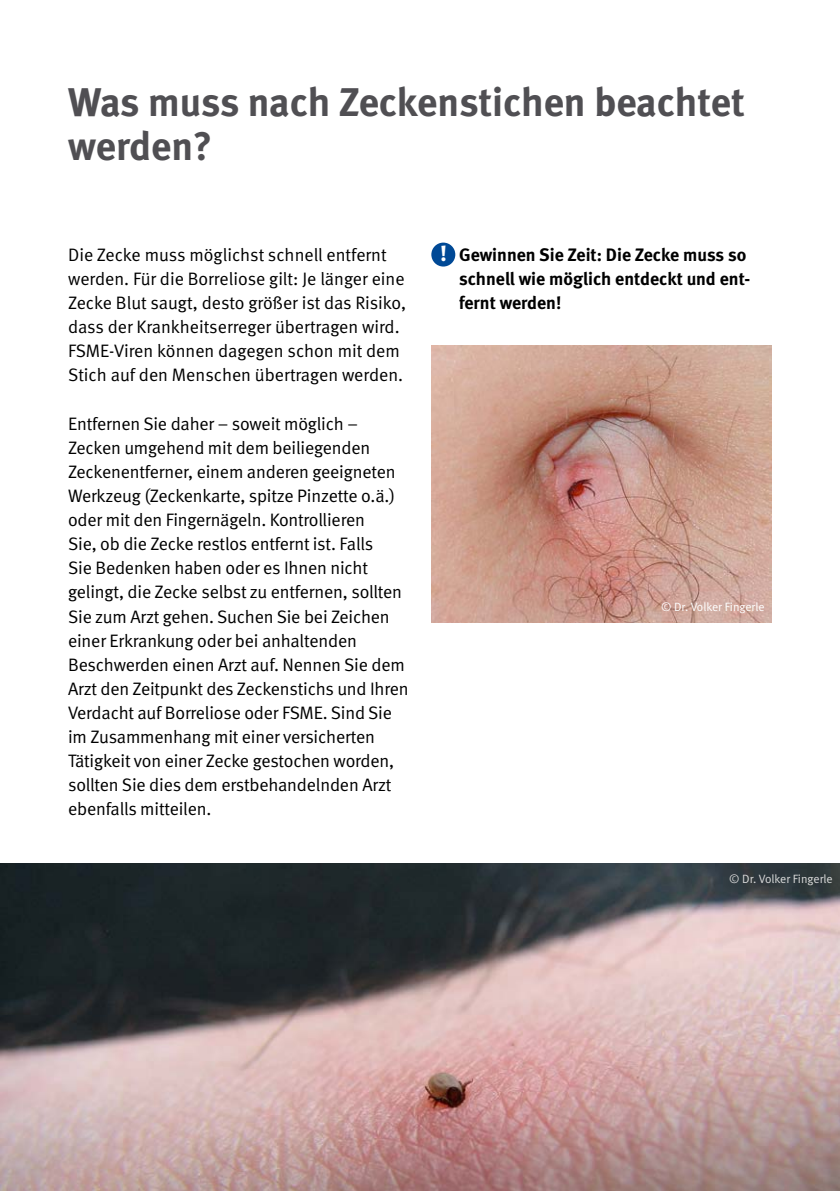
<style>
.page{position:relative;width:840px;height:1191px;background:#fff}
.page>*{position:absolute;margin:0;border:0;box-sizing:border-box;transform-origin:0 0}
.t1{font:700 40px/44px "DGUV Meta";letter-spacing:-.005em;color:#504f53}
.t2{font:18px/24.2px "DGUV Meta";letter-spacing:-.01em;color:#000}
.t3{font:700 18px/24.2px "DGUV Meta";color:#000}
.t4{font:12px "DGUV Meta";color:#fff}
.t5{font:12px "DGUV Meta";color:#dadada}
.s1{font-family:"DGUV Meta Serif";font-size:22px;color:#fff}
</style>
<div class="page">
<div style="left:431px;top:243px;width:24px;height:23px;background:#004996;border-radius:50%"></div>
<img style="left:0;top:863px;width:839px;height:328px">
<img style="left:431px;top:345px;width:340px;height:277px">
<h1 class="t1" style="left:68px;top:82px;width:677px">Was muss nach Zeckenstichen beachtet werden?</h1>
<p class="t2" style="left:68px;top:243px;width:339px">Die Zecke muss möglichst schnell entfernt werden. Für die Borreliose gilt: Je länger eine Zecke Blut saugt, desto größer ist das Risiko, dass der Krankheitserreger übertragen wird.<br>FSME-Viren können dagegen schon mit dem Stich auf den Menschen übertragen werden.</p>
<p class="t2" style="left:68px;top:412px;width:342px">Entfernen Sie daher – soweit möglich – Zecken umgehend mit dem beiliegenden Zeckenentferner, einem anderen geeigneten Werkzeug (Zeckenkarte, spitze Pinzette o.ä.) oder mit den Fingernägeln. Kontrollieren<br>Sie, ob die Zecke restlos entfernt ist. Falls<br>Sie Bedenken haben oder es Ihnen nicht gelingt, die Zecke selbst zu entfernen, sollten Sie zum Arzt gehen. Suchen Sie bei Zeichen einer Erkrankung oder bei anhaltenden Beschwerden einen Arzt auf. Nennen Sie dem Arzt den Zeitpunkt des Zeckenstichs und Ihren Verdacht auf Borreliose oder FSME. Sind Sie im Zusammenhang mit einer versicherten Tätigkeit von einer Zecke gestochen worden, sollten Sie dies dem erstbehandelnden Arzt ebenfalls mitteilen.</p>
<p class="t3" style="left:459px;top:243px;width:292px;text-indent:-19px"><span class="s1">!</span> Gewinnen Sie Zeit: Die Zecke muss so schnell wie möglich entdeckt und ent&shy;fernt werden!</p>
<p class="t4" style="left:660px;top:599px;width:105px">© Dr. Volker Fingerle</p>
<p class="t5" style="left:728px;top:872px;width:105px">© Dr. Volker Fingerle</p>
</div>
